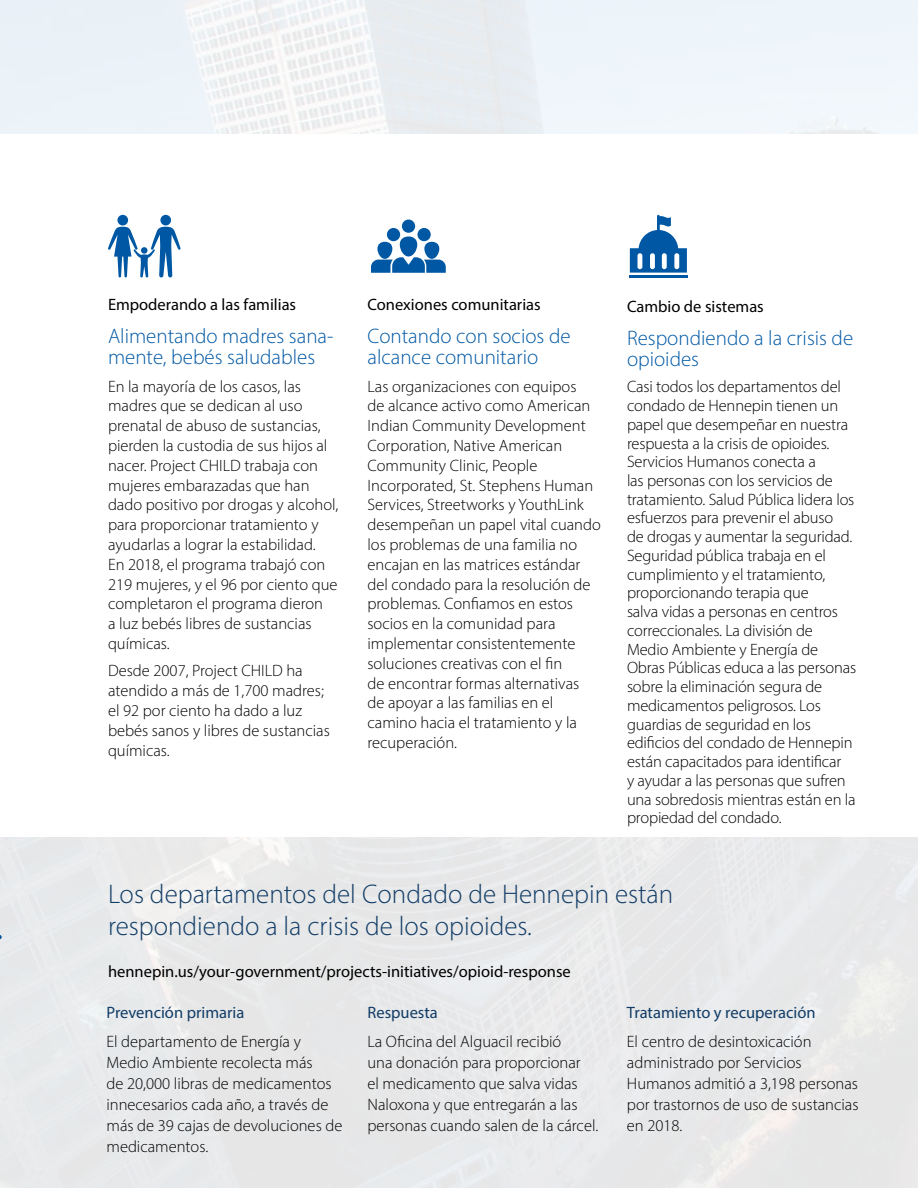
<style>
.page{position:relative;width:918px;height:1188px;background:#fff}
.page>*{position:absolute;margin:0;border:0;box-sizing:border-box;transform-origin:0 0}
.t1{font:300 27px/32.4px "Myriad Pro";color:#113c66}
.t2{font:300 21px/21px "Myriad Pro";color:#0058a4}
.t3{font:300 16.5px/19.8px "Myriad Pro";color:#000}
.t4{font:16.5px "Myriad Pro";color:#000}
.t5{font:16.5px "Myriad Pro";color:#113c66}
</style>
<div class="page">
<img style="left:1px;top:0;width:917px;height:1188px">
<div style="left:1px;top:135px;width:917px;height:702px;background:#fff"></div>
<svg style="left:371px;top:220px;width:75px;height:53px"></svg>
<div style="left:117px;top:215px;width:11px;height:10px;background:#0058a4;border-radius:50%"></div>
<div style="left:160px;top:215px;width:11px;height:10px;background:#0058a4;border-radius:50%"></div>
<svg style="left:108px;top:227px;width:73px;height:50px"></svg>
<hr style="left:629px;top:275px;width:59px;height:2px;background:#0058a4">
<svg style="left:630px;top:215px;width:57px;height:58px"></svg>
<p class="t4" style="left:108px;top:295px;width:190px">Empoderando a las familias</p>
<p class="t2" style="left:108px;top:326px;width:227px">Alimentando madres sana&shy;mente, bebés saludables</p>
<p class="t3" style="left:108px;top:376px;width:232px">En la mayoría de los casos, las madres que se dedican al uso prenatal de abuso de sustancias, pierden la custodia de sus hijos al nacer. Project CHILD trabaja con mujeres embarazadas que han dado positivo por drogas y alcohol, para proporcionar tratamiento y ayudarlas a lograr la estabilidad.<br>En 2018, el programa trabajó con<br>219 mujeres, y el 96 por ciento que completaron el programa dieron<br>a luz bebés libres de sustancias químicas.</p>
<p class="t3" style="left:108px;top:661px;width:223px">Desde 2007, Project CHILD ha atendido a más de 1,700 madres; el 92 por ciento ha dado a luz bebés sanos y libres de sustancias químicas.</p>
<p class="t4" style="left:368px;top:295px;width:175px">Conexiones comunitarias</p>
<p class="t2" style="left:368px;top:326px;width:205px">Contando con socios de alcance comunitario</p>
<p class="t3" style="left:368px;top:376px;width:235px">Las organizaciones con equipos<br>de alcance activo como American<br>Indian Community Development<br>Corporation, Native American<br>Community Clinic, People<br>Incorporated, St. Stephens Human<br>Services, Streetworks y YouthLink desempeñan un papel vital cuando los problemas de una familia no encajan en las matrices estándar del condado para la resolución de problemas. Confiamos en estos socios en la comunidad para implementar consistentemente soluciones creativas con el fin<br>de encontrar formas alternativas<br>de apoyar a las familias en el camino hacia el tratamiento y la recuperación.</p>
<p class="t4" style="left:627px;top:296px;width:138px">Cambio de sistemas</p>
<p class="t2" style="left:627px;top:327px;width:228px">Respondiendo a la crisis de opioides</p>
<p class="t3" style="left:627px;top:377px;width:231px;line-height:18.8px">Casi todos los departamentos del condado de Hennepin tienen un papel que desempeñar en nuestra respuesta a la crisis de opioides.<br>Servicios Humanos conecta a<br>las personas con los servicios de tratamiento. Salud Pública lidera los esfuerzos para prevenir el abuso<br>de drogas y aumentar la seguridad.<br>Seguridad pública trabaja en el cumplimiento y el tratamiento, proporcionando terapia que<br>salva vidas a personas en centros correccionales. La división de<br>Medio Ambiente y Energía de<br>Obras Públicas educa a las personas sobre la eliminación segura de medicamentos peligrosos. Los guardias de seguridad en los edificios del condado de Hennepin están capacitados para identificar<br>y ayudar a las personas que sufren una sobredosis mientras están en la propiedad del condado.</p>
<h1 class="t1" style="left:108px;top:877px;width:567px">Los departamentos del Condado de Hennepin están respondiendo a la crisis de los opioides.</h1>
<p class="t4" style="left:108px;top:961px;width:464px">hennepin.us/your-government/projects-initiatives/opioid-response</p>
<p class="t5" style="left:106px;top:1003px;width:139px">Prevención primaria</p>
<p class="t3" style="left:106px;top:1031px;width:237px;line-height:21px">El departamento de Energía y<br>Medio Ambiente recolecta más<br>de 20,000 libras de medicamentos innecesarios cada año, a través de más de 39 cajas de devoluciones de medicamentos.</p>
<p class="t5" style="left:367px;top:1003px;width:72px">Respuesta</p>
<p class="t3" style="left:367px;top:1031px;width:232px;line-height:21px">La Oficina del Alguacil recibió<br>una donación para proporcionar<br>el medicamento que salva vidas<br>Naloxona y que entregarán a las personas cuando salen de la cárcel.</p>
<p class="t5" style="left:627px;top:1003px;width:190px">Tratamiento y recuperación</p>
<p class="t3" style="left:627px;top:1031px;width:233px;line-height:21px">El centro de desintoxicación administrado por Servicios<br>Humanos admitió a 3,198 personas por trastornos de uso de sustancias en 2018.</p>
</div>
